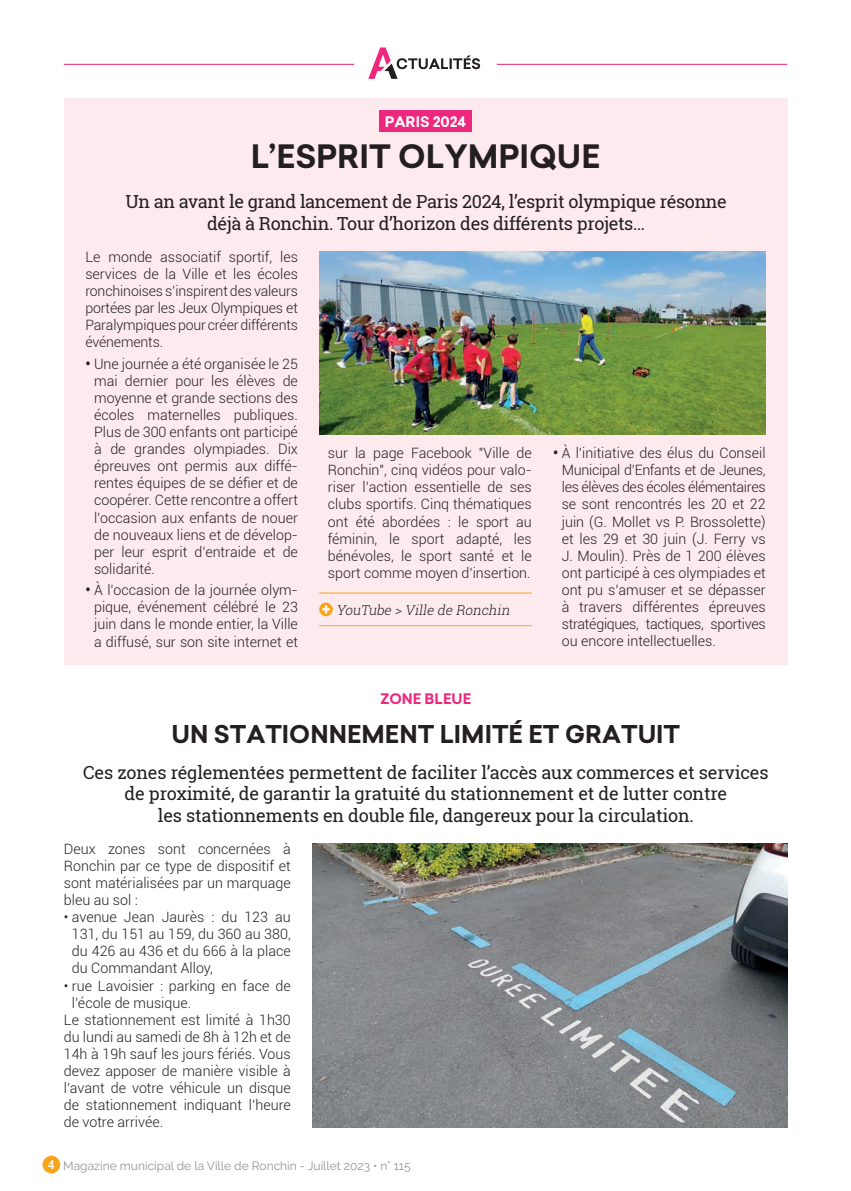
<style>
.page{position:relative;width:851px;height:1191px;background:#fff}
.page>*{position:absolute;margin:0;border:0;box-sizing:border-box;transform-origin:0 0}
.t1{font:700 31.5px "Sailec";color:#231f20}
.t2{font:700 24px "Sailec";color:#231f20}
.t3{font:18px/21.6px "Roboto Slab";letter-spacing:-.01em;color:#231f20;text-align:center}
.t4{font:300 14.25px/17.1px "Roboto";color:#231f20;text-align:justify}
.t5{font:700 14.25px "Sailec";color:#fff}
.t6{font:700 14.25px "Sailec";color:#ee287d}
.t7{font:italic 300 13.5px "Roboto Slab";color:#231f20}
.t8{font:12px "Raleway";color:#939598}
.s1{font-weight:700}
.s2{font-family:"Roboto";font-weight:500;color:#fff}
</style>
<div class="page">
<div style="left:43px;top:1155px;width:17px;height:18px;background:#f9a51b;border-radius:50%"></div>
<div style="left:64px;top:98px;width:723px;height:566px;background:#fdeaee"></div>
<div style="left:379px;top:111px;width:92px;height:21px;background:#ee287d"></div>
<hr style="left:64px;top:64px;width:723px;height:1px;background:#ee287d">
<svg style="left:351px;top:47px;width:148px;height:32px"></svg>
<hr style="left:319px;top:592px;width:212px;height:1px;background:#f9a51b">
<hr style="left:319px;top:625px;width:212px;height:1px;background:#f9a51b">
<svg style="left:319px;top:602px;width:14px;height:14px"></svg>
<svg style="left:322px;top:605px;width:8px;height:8px"></svg>
<img style="left:319px;top:251px;width:446px;height:184px">
<img style="left:312px;top:843px;width:475px;height:284px">
<p class="t5" style="left:385px;top:111px;width:83px">PARIS 2024</p>
<p class="t1" style="left:250px;top:134px;width:351px">L’ESPRIT OLYMPIQUE</p>
<p class="t3" style="left:125px;top:191px;width:602px">Un an avant le grand lancement de Paris 2024, l’esprit olympique résonne déjà à Ronchin. Tour d’horizon des différents projets…</p>
<p class="t4" style="left:85px;top:248px;width:214px">Le monde associatif sportif, les services de la Ville et les écoles ronchinoises s’inspirent des valeurs portées par les Jeux Olympiques et Paralympiques pour créer différents événements.</p>
<p class="t4" style="left:94px;top:354px;width:205px;text-indent:-9px"><span class="s1">•</span> Une journée a été organisée le 25 mai dernier pour les élèves de moyenne et grande sections des écoles maternelles publiques.<br>Plus de 300 enfants ont participé à de grandes olympiades. Dix épreuves ont permis aux diffé&shy;rentes équipes de se défier et de coopérer. Cette rencontre a offert l’occasion aux enfants de nouer de nouveaux liens et de dévelop&shy;per leur esprit d’entraide et de solidarité.</p>
<p class="t4" style="left:94px;top:581px;width:205px;text-indent:-9px"><span class="s1">•</span> À l’occasion de la journée olym&shy;pique, événement célébré le 23 juin dans le monde entier, la Ville a diffusé, sur son site internet et</p>
<p class="t4" style="left:328px;top:444px;width:205px">sur la page Facebook "Ville de Ronchin", cinq vidéos pour valo&shy;riser l’action essentielle de ses clubs sportifs. Cinq thématiques ont été abordées : le sport au féminin, le sport adapté, les bénévoles, le sport santé et le sport comme moyen d’insertion.</p>
<p class="t7" style="left:336px;top:600px;width:178px">YouTube &gt; Ville de Ronchin</p>
<p class="t6" style="left:380px;top:689px;width:92px">ZONE BLEUE</p>
<p class="t4" style="left:561px;top:444px;width:205px;text-indent:-9px"><span class="s1">•</span> À l’initiative des élus du Conseil Municipal d’Enfants et de Jeunes, les élèves des écoles élémentaires se sont rencontrés les 20 et 22 juin (G. Mollet vs P. Brossolette) et les 29 et 30 juin (J. Ferry vs J. Moulin). Près de 1 200 élèves ont participé à ces olympiades et ont pu s’amuser et se dépasser à travers différentes épreuves stratégiques, tactiques, sportives ou encore intellectuelles.</p>
<p class="t2" style="left:171px;top:716px;width:510px">UN STATIONNEMENT LIMITÉ ET GRATUIT</p>
<p class="t3" style="left:83px;top:761px;width:686px">Ces zones réglementées permettent de faciliter l’accès aux commerces et services de proximité, de garantir la gratuité du stationnement et de lutter contre<br>les stationnements en double file, dangereux pour la circulation.</p>
<p class="t4" style="left:64px;top:839px;width:228px">Deux zones sont concernées à Ronchin par ce type de dispositif et sont matérialisées par un marquage bleu au sol :</p>
<p class="t4" style="left:72px;top:908px;width:220px;text-indent:-8px">• avenue Jean Jaurès : du 123 au 131, du 151 au 159, du 360 au 380, du 426 au 436 et du 666 à la place du Commandant Alloy,</p>
<p class="t4" style="left:72px;top:976px;width:220px;text-indent:-8px">• rue Lavoisier : parking en face de l’école de musique.</p>
<p class="t4" style="left:64px;top:1010px;width:228px">Le stationnement est limité à 1h30 du lundi au samedi de 8h à 12h et de 14h à 19h sauf les jours fériés. Vous devez apposer de manière visible à l’avant de votre véhicule un disque de stationnement indiquant l’heure de votre arrivée.</p>
<p class="t8" style="left:48px;top:1159px;width:364px"><span class="s2">4</span> Magazine municipal de la Ville de Ronchin - Juillet 2023 • n° 115</p>
</div>
